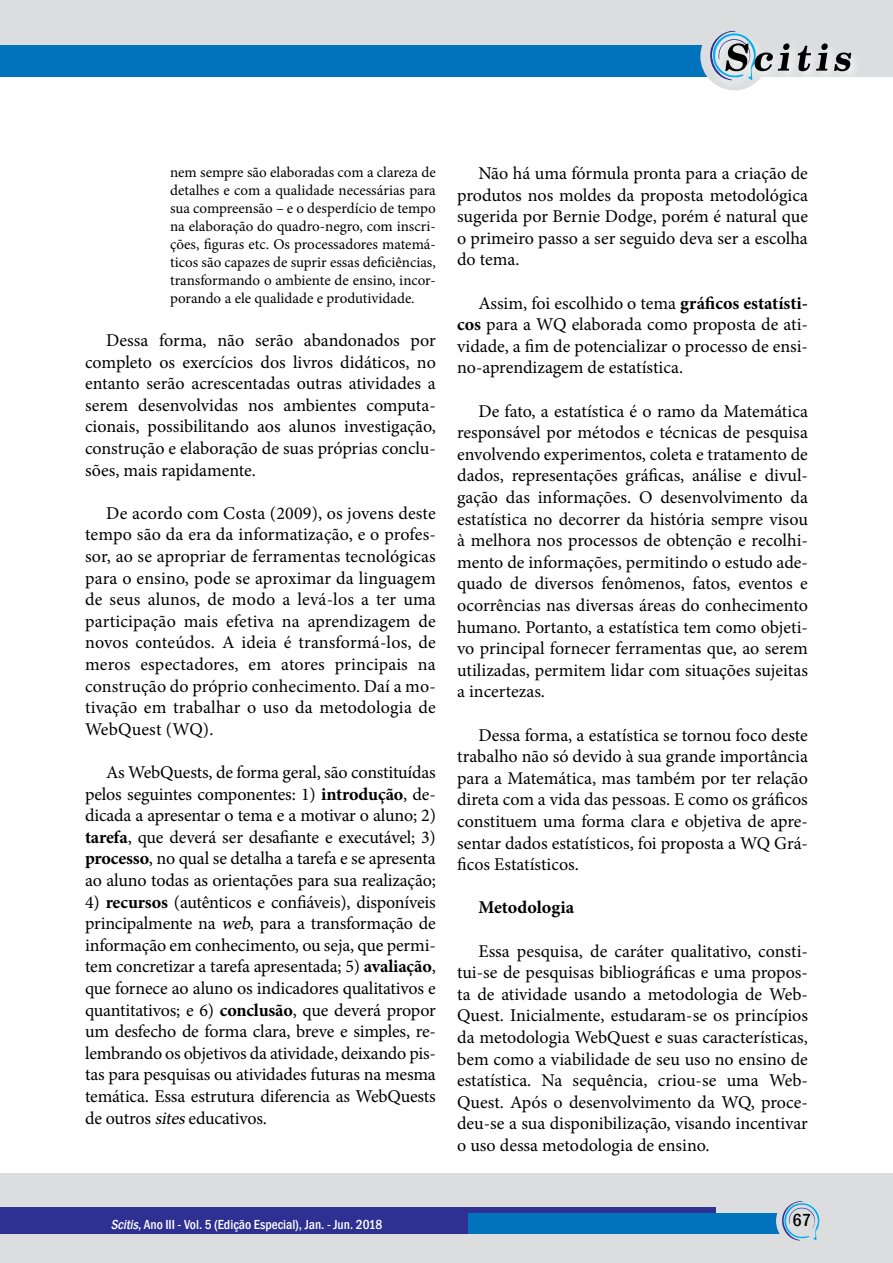
<style>
.page{position:relative;width:893px;height:1263px;background:#fff}
.page>*{position:absolute;margin:0;border:0;box-sizing:border-box;transform-origin:0 0}
.t1{font:18px/21.6px "Minion Pro";color:#000;text-align:justify}
.t2{font:700 18px "Minion Pro";letter-spacing:.005em;color:#000}
.t3{font:500 condensed 18px "Franklin Gothic";color:#000}
.t4{font:15px/18px "Minion Pro";color:#000;text-align:justify}
.t5{font:500 condensed 13.5px "Franklin Gothic";color:#fff}
.s1{font-weight:700}
.s2{font-style:italic}
</style>
<div class="page">
<div style="left:0;top:0;width:893px;height:77px;background:#dcddde"></div>
<div style="left:0;top:45px;width:733px;height:32px;background:#0073bc"></div>
<div style="left:0;top:1174px;width:893px;height:89px;background:#dcddde"></div>
<div style="left:0;top:1208px;width:715px;height:26px;background:#2e3092"></div>
<div style="left:468px;top:1214px;width:312px;height:20px;background:#0073bc"></div>
<div style="left:700px;top:22px;width:68px;height:68px;background:#dcddde;border-radius:50%"></div>
<svg style="left:776px;top:1201px;width:44px;height:40px"></svg>
<div style="left:707px;top:27px;width:156px;height:65px;background:#fff;opacity:.75"></div>
<svg style="left:834px;top:53px;width:17px;height:18px"></svg>
<svg style="left:798px;top:43px;width:30px;height:28px"></svg>
<svg style="left:709px;top:30px;width:81px;height:50px"></svg>
<p class="t4" style="left:170px;top:163px;width:267px">nem sempre são elaboradas com a clareza de detalhes e com a qualidade necessárias para sua compreensão – e o desperdício de tempo na elaboração do quadro-negro, com inscri&shy;ções, figuras etc. Os processadores matemá&shy;ticos são capazes de suprir essas deficiências, transformando o ambiente de ensino, incor&shy;porando a ele qualidade e produtividade.</p>
<p class="t1" style="left:85px;top:329px;width:352px;text-indent:21px">Dessa forma, não serão abandonados por completo os exercícios dos livros didáticos, no entanto serão acrescentadas outras atividades a serem desenvolvidas nos ambientes computa&shy;cionais, possibilitando aos alunos investigação, construção e elaboração de suas próprias conclu&shy;sões, mais rapidamente.</p>
<p class="t1" style="left:85px;top:502px;width:352px;text-indent:21px">De acordo com Costa (2009), os jovens deste tempo são da era da informatização, e o profes&shy;sor, ao se apropriar de ferramentas tecnológicas para o ensino, pode se aproximar da linguagem de seus alunos, de modo a levá-los a ter uma participação mais efetiva na aprendizagem de novos conteúdos. A ideia é transformá-los, de meros espectadores, em atores principais na construção do próprio conhecimento. Daí a mo&shy;tivação em trabalhar o uso da metodologia de WebQuest (WQ).</p>
<p class="t1" style="left:85px;top:761px;width:352px;text-indent:21px">As WebQuests, de forma geral, são constituídas pelos seguintes componentes: 1) <span class="s1">introdução</span>, de&shy;dicada a apresentar o tema e a motivar o aluno; 2) <span class="s1">tarefa</span>, que deverá ser desafiante e executável; 3) <span class="s1">processo</span>, no qual se detalha a tarefa e se apresenta ao aluno todas as orientações para sua realização;</p>
<p class="t1" style="left:85px;top:891px;width:352px">4) <span class="s1">recursos</span> (autênticos e confiáveis), disponíveis principalmente na <span class="s2">web</span>, para a transformação de informação em conhecimento, ou seja, que permi&shy;tem concretizar a tarefa apresentada; 5) <span class="s1">avaliação</span>, que fornece ao aluno os indicadores qualitativos e quantitativos; e 6) <span class="s1">conclusão</span>, que deverá propor um desfecho de forma clara, breve e simples, re&shy;lembrando os objetivos da atividade, deixando pis&shy;tas para pesquisas ou atividades futuras na mesma temática. Essa estrutura diferencia as WebQuests de outros <span class="s2">sites</span>educativos.</p>
<p class="t1" style="left:457px;top:162px;width:352px;text-indent:21px">Não há uma fórmula pronta para a criação de produtos nos moldes da proposta metodológica sugerida por Bernie Dodge, porém é natural que o primeiro passo a ser seguido deva ser a escolha do tema.</p>
<p class="t1" style="left:457px;top:292px;width:352px;text-indent:21px">Assim, foi escolhido o tema <span class="s1">gráficos estatísti&shy;cos</span> para a WQ elaborada como proposta de ati&shy;vidade, a fim de potencializar o processo de ensi&shy;no-aprendizagem de estatística.</p>
<p class="t1" style="left:457px;top:400px;width:352px;text-indent:21px">De fato, a estatística é o ramo da Matemática responsável por métodos e técnicas de pesquisa envolvendo experimentos, coleta e tratamento de dados, representações gráficas, análise e divul&shy;gação das informações. O desenvolvimento da estatística no decorrer da história sempre visou à melhora nos processos de obtenção e recolhi&shy;mento de informações, permitindo o estudo ade&shy;quado de diversos fenômenos, fatos, eventos e ocorrências nas diversas áreas do conhecimento humano. Portanto, a estatística tem como objeti&shy;vo principal fornecer ferramentas que, ao serem utilizadas, permitem lidar com situações sujeitas a incertezas.</p>
<p class="t1" style="left:457px;top:724px;width:352px;text-indent:21px">Dessa forma, a estatística se tornou foco deste trabalho não só devido à sua grande importância para a Matemática, mas também por ter relação direta com a vida das pessoas. E como os gráficos constituem uma forma clara e objetiva de apre&shy;sentar dados estatísticos, foi proposta a WQ Grá&shy;ficos Estatísticos.</p>
<p class="t2" style="left:478px;top:895px;width:97px">Metodologia</p>
<p class="t1" style="left:457px;top:940px;width:352px;text-indent:21px">Essa pesquisa, de caráter qualitativo, consti&shy;tui-se de pesquisas bibliográficas e uma propos&shy;ta de atividade usando a metodologia de Web-Quest. Inicialmente, estudaram-se os princípios da metodologia WebQuest e suas características, bem como a viabilidade de seu uso no ensino de estatística. Na sequência, criou-se uma Web-Quest. Após o desenvolvimento da WQ, proce&shy;deu-se a sua disponibilização, visando incentivar o uso dessa metodologia de ensino.</p>
<p class="t5" style="left:111px;top:1215px;width:273px"><span class="s2">Scitis</span>, Ano III - Vol. 5 (Edição Especial), Jan. - Jun. 2018</p>
<p class="t3" style="left:793px;top:1208px;width:20px">67</p>
</div>
